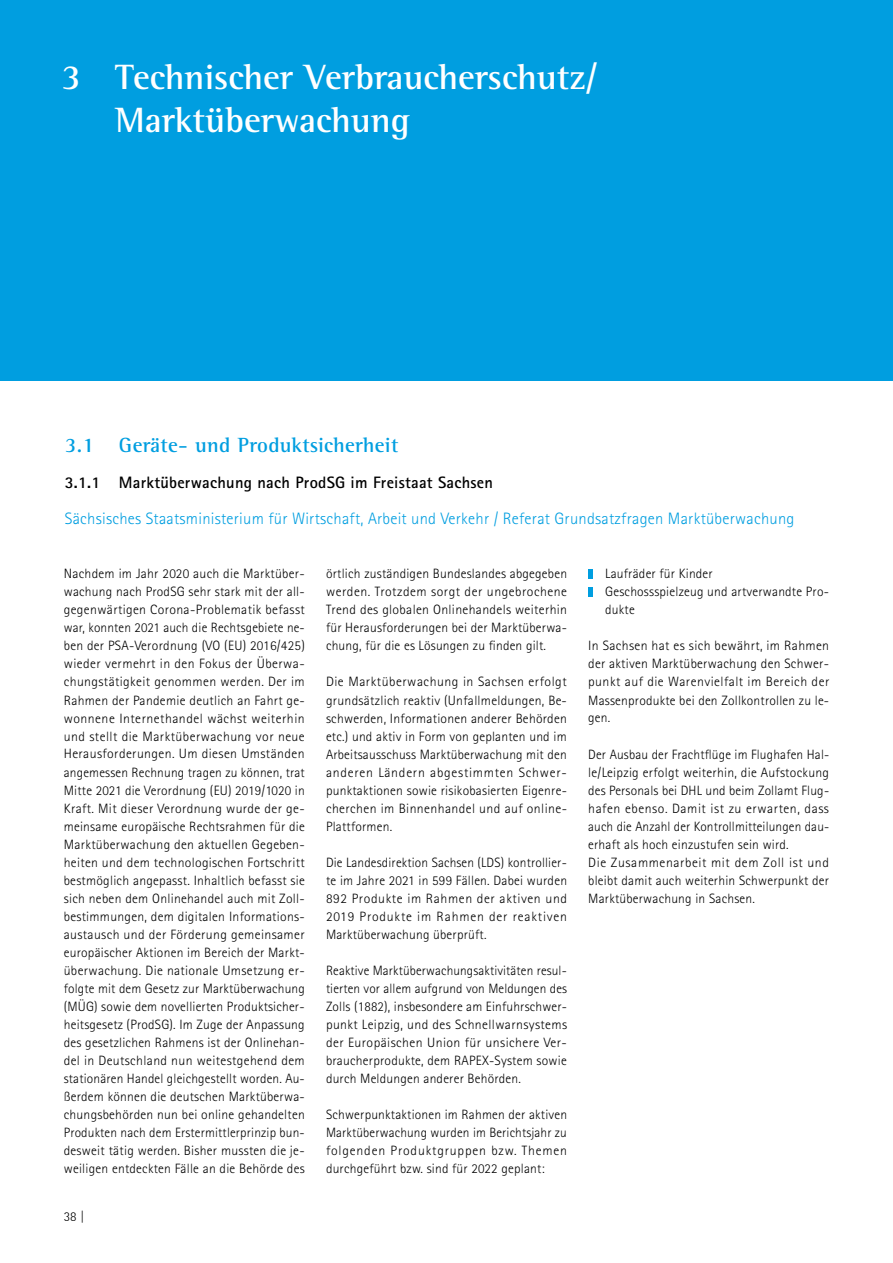
<style>
.page{position:relative;width:893px;height:1263px;background:#fff}
.page>*{position:absolute;margin:0;border:0;box-sizing:border-box;transform-origin:0 0}
.t1{font:700 36px "Rotis Semi Serif Std";color:#fff}
.t2{font:700 21px "Rotis Semi Serif Std";letter-spacing:.015em;color:#009ee0}
.PAutor{font:300 16.5px "Rotis Sans Serif Pro";letter-spacing:.015em;color:#009ee0}
.t3{font:700 16.5px "Rotis Sans Serif Std";letter-spacing:.015em;color:#000}
.PEinzug{font:300 13.5px/18px "Rotis Sans Serif Pro";letter-spacing:.015em;color:#000;text-align:justify}
.t4{font:300 13.5px "Rotis Sans Serif 45";color:#000}
</style>
<div class="page">
<div style="left:0;top:0;width:893px;height:381px;background:#009ee0"></div>
<div style="left:588px;top:569px;width:5px;height:9px;background:#009ee0"></div>
<div style="left:588px;top:587px;width:5px;height:9px;background:#009ee0"></div>
<h3 class="t1" style="left:61px;top:55px;width:538px">3 Technischer Verbraucherschutz/</h3>
<h3 class="t1" style="left:115px;top:99px;width:296px">Marktüberwachung</h3>
<h4 class="t2" style="left:65px;top:433px;width:335px">3.1 Geräte- und Produktsicherheit</h4>
<h5 class="t3" style="left:65px;top:472px;width:430px">3.1.1 Marktüberwachung nach ProdSG im Freistaat Sachsen</h5>
<p class="PAutor" style="left:65px;top:509px;width:731px">Sächsisches Staatsministerium für Wirtschaft, Arbeit und Verkehr / Referat Grundsatzfragen Marktüberwachung</p>
<p class="PEinzug" style="left:64px;top:565px;width:243px">Nachdem im Jahr 2020 auch die Marktüber&shy;wachung nach ProdSG sehr stark mit der all&shy;gegenwärtigen Corona-Problematik befasst war, konnten 2021 auch die Rechtsgebiete ne&shy;ben der PSA-Verordnung (VO (EU) 2016/425) wieder vermehrt in den Fokus der Überwa&shy;chungstätigkeit genommen werden. Der im Rahmen der Pandemie deutlich an Fahrt ge&shy;wonnene Internethandel wächst weiterhin und stellt die Marktüberwachung vor neue Herausforderungen. Um diesen Umständen angemessen Rechnung tragen zu können, trat Mitte 2021 die Verordnung (EU) 2019/1020 in Kraft. Mit dieser Verordnung wurde der ge&shy;meinsame europäische Rechtsrahmen für die Marktüberwachung den aktuellen Gegeben&shy;heiten und dem technologischen Fortschritt bestmöglich angepasst. Inhaltlich befasst sie sich neben dem Onlinehandel auch mit Zoll&shy;bestimmungen, dem digitalen Informations&shy;austausch und der Förderung gemeinsamer europäischer Aktionen im Bereich der Markt&shy;überwachung. Die nationale Umsetzung er&shy;folgte mit dem Gesetz zur Marktüberwachung (MÜG) sowie dem novellierten Produktsicher&shy;heitsgesetz (ProdSG). Im Zuge der Anpassung des gesetzlichen Rahmens ist der Onlinehan&shy;del in Deutschland nun weitestgehend dem stationären Handel gleichgestellt worden. Au&shy;ßerdem können die deutschen Marktüberwa&shy;chungsbehörden nun bei online gehandelten Produkten nach dem Erstermittlerprinzip bun&shy;desweit tätig werden. Bisher mussten die je&shy;weiligen entdeckten Fälle an die Behörde des</p>
<p class="PEinzug" style="left:326px;top:565px;width:243px">örtlich zuständigen Bundeslandes abgegeben werden. Trotzdem sorgt der ungebrochene Trend des globalen Onlinehandels weiterhin für Herausforderungen bei der Marktüberwa&shy;chung, für die es Lösungen zu finden gilt.</p>
<p class="PEinzug" style="left:326px;top:673px;width:242px">Die Marktüberwachung in Sachsen erfolgt grundsätzlich reaktiv (Unfallmeldungen, Be&shy;schwerden, Informationen anderer Behörden etc.) und aktiv in Form von geplanten und im Arbeitsausschuss Marktüberwachung mit den anderen Ländern abgestimmten Schwer&shy;punktaktionen sowie risikobasierten Eigenre&shy;cherchen im Binnenhandel und auf online-Plattformen.</p>
<p class="PEinzug" style="left:326px;top:853px;width:243px">Die Landesdirektion Sachsen (LDS) kontrollier&shy;te im Jahre 2021 in 599 Fällen. Dabei wurden 892 Produkte im Rahmen der aktiven und 2019 Produkte im Rahmen der reaktiven Marktüberwachung überprüft.</p>
<p class="PEinzug" style="left:326px;top:961px;width:243px">Reaktive Marktüberwachungsaktivitäten resul&shy;tierten vor allem aufgrund von Meldungen des Zolls (1882), insbesondere am Einfuhrschwer&shy;punkt Leipzig, und des Schnellwarnsystems der Europäischen Union für unsichere Ver&shy;braucherprodukte, dem RAPEX-System sowie durch Meldungen anderer Behörden.</p>
<p class="PEinzug" style="left:326px;top:1105px;width:243px">Schwerpunktaktionen im Rahmen der aktiven Marktüberwachung wurden im Berichtsjahr zu folgenden Produktgruppen bzw. Themen durchgeführt bzw. sind für 2022 geplant:</p>
<p class="t4" style="left:64px;top:1209px;width:22px">38 |</p>
<p class="PEinzug" style="left:605px;top:565px;width:109px">Laufräder für Kinder</p>
<p class="PEinzug" style="left:605px;top:583px;width:225px">Geschossspielzeug und artverwandte Pro&shy;dukte</p>
<p class="PEinzug" style="left:588px;top:637px;width:243px">In Sachsen hat es sich bewährt, im Rahmen der aktiven Marktüberwachung den Schwer&shy;punkt auf die Warenvielfalt im Bereich der Massenprodukte bei den Zollkontrollen zu le&shy;gen.</p>
<p class="PEinzug" style="left:588px;top:745px;width:242px">Der Ausbau der Frachtflüge im Flughafen Hal&shy;le/Leipzig erfolgt weiterhin, die Aufstockung des Personals bei DHL und beim Zollamt Flug&shy;hafen ebenso. Damit ist zu erwarten, dass auch die Anzahl der Kontrollmitteilungen dau&shy;erhaft als hoch einzustufen sein wird.</p>
<p class="PEinzug" style="left:588px;top:853px;width:242px">Die Zusammenarbeit mit dem Zoll ist und bleibt damit auch weiterhin Schwerpunkt der Marktüberwachung in Sachsen.</p>
</div>
